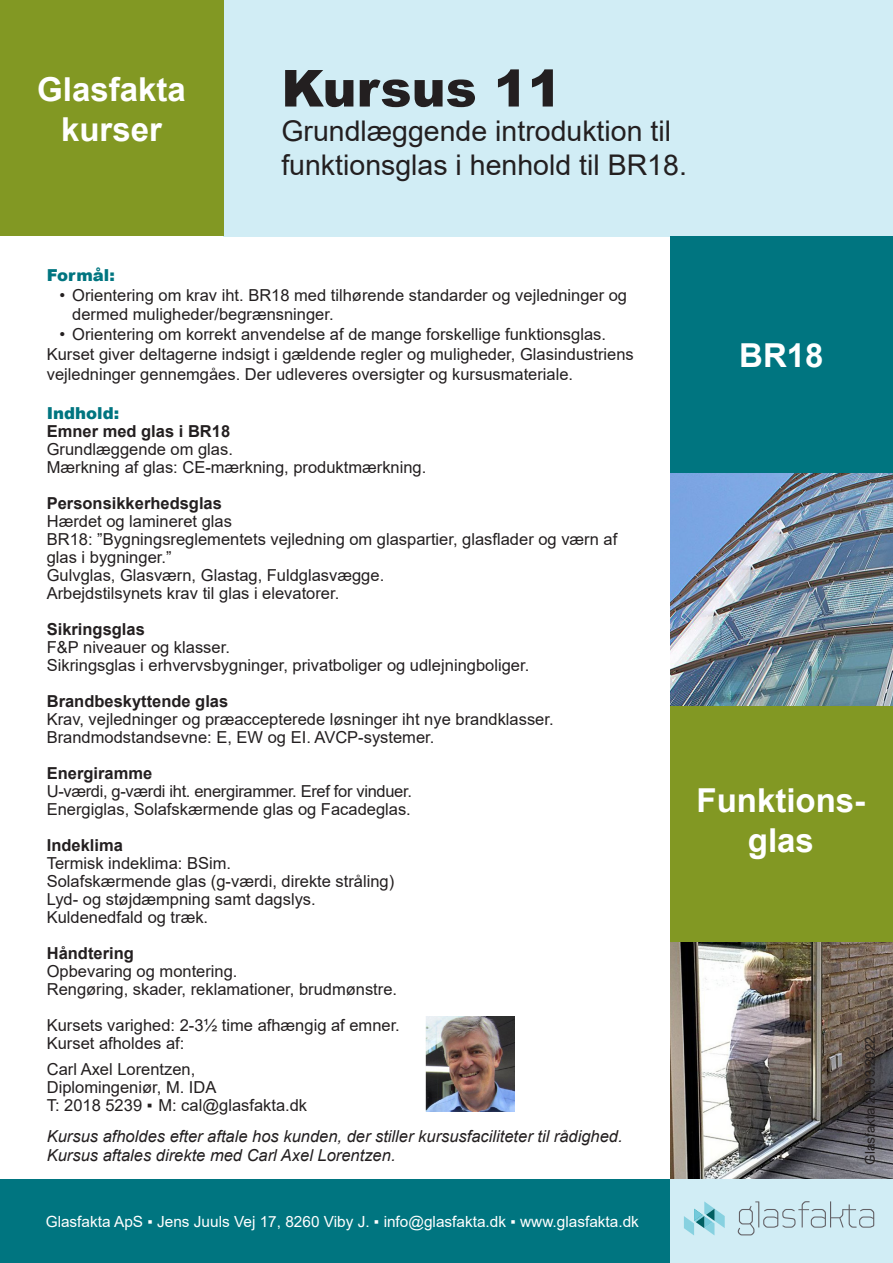
<style>
.page{position:relative;width:893px;height:1263px;background:#fff}
.page>*{position:absolute;margin:0;border:0;box-sizing:border-box;transform-origin:0 0}
.t1{font:900 51px "Arial";color:#231f20}
.t2{font:700 33px "Arial";color:#fff}
.t3{font:28.5px "Arial";color:#231f20}
.t4{font:16.5px/19.8px "Arial";color:#231f20}
.t5{font:italic 16.5px "Arial";color:#231f20}
.t6{font:700 16.5px "Arial";color:#231f20}
.t7{font:16.5px "Arial";letter-spacing:-.02em;color:#231f20}
.t8{font:900 16.5px "Arial";color:#007580}
.t9{font:15.3px "Arial";color:#fff}
.t10{font:13.5px "Arial";color:#231f20}
.s1{font-family:"Arial Narrow"}
</style>
<div class="page">
<div style="left:223px;top:0;width:670px;height:236px;background:#d1edf5"></div>
<div style="left:0;top:0;width:223px;height:235px;background:#829823"></div>
<img style="left:670px;top:472px;width:223px;height:235px">
<div style="left:670px;top:707px;width:223px;height:236px;background:#829823"></div>
<div style="left:670px;top:236px;width:223px;height:236px;background:#007580"></div>
<img style="left:426px;top:1016px;width:89px;height:95px">
<div style="left:0;top:1179px;width:673px;height:84px;background:#007580"></div>
<img style="left:670px;top:943px;width:223px;height:236px">
<div style="left:670px;top:1179px;width:223px;height:84px;background:#d1edf5"></div>
<svg style="left:738px;top:1201px;width:136px;height:34px"></svg>
<svg style="left:684px;top:1201px;width:41px;height:34px"></svg>
<p class="t2" style="left:37px;top:67px;width:150px">Glasfakta</p>
<p class="t2" style="left:61px;top:106px;width:102px">kurser</p>
<p class="t1" style="left:281px;top:51px;width:282px">Kursus 11</p>
<p class="t3" style="left:281px;top:111px;width:391px">Grundlæggende introduktion til</p>
<p class="t3" style="left:281px;top:145px;width:407px">funktionsglas i henhold til BR18.</p>
<p class="t8" style="left:47px;top:263px;width:70px">Formål:</p>
<p class="t4" style="left:72px;top:285px;width:556px;text-indent:-13px">• Orientering om krav iht. BR18 med tilhørende standarder og vejledninger og dermed muligheder/begrænsninger.</p>
<p class="t4" style="left:60px;top:324px;width:548px">• Orientering om korrekt anvendelse af de mange forskellige funktionsglas.</p>
<p class="t4" style="left:47px;top:344px;width:588px">Kurset giver deltagerne indsigt i gældende regler og muligheder, Glasindustriens vejledninger gennemgåes. Der udleveres oversigter og kursusmateriale.</p>
<p class="t8" style="left:47px;top:401px;width:74px">Indhold:</p>
<p class="t6" style="left:47px;top:420px;width:185px">Emner med glas i BR18</p>
<p class="t4" style="left:47px;top:440px;width:188px">Grundlæggende om glas.</p>
<p class="t4" style="left:47px;top:458px;width:381px">Mærkning af glas: CE-mærkning, produktmærkning.</p>
<p class="t6" style="left:47px;top:492px;width:177px">Personsikkerhedsglas</p>
<p class="t4" style="left:47px;top:512px;width:187px">Hærdet og lamineret glas</p>
<p class="t4" style="left:47px;top:530px;width:572px;line-height:18px">BR18: ”Bygningsreglementets vejledning om glaspartier, glasflader og værn af glas i bygninger.”</p>
<p class="t4" style="left:47px;top:566px;width:339px">Gulvglas, Glasværn, Glastag, Fuldglasvægge.</p>
<p class="t4" style="left:47px;top:584px;width:294px">Arbejdstilsynets krav til glas i elevatorer.</p>
<p class="t6" style="left:47px;top:618px;width:100px">Sikringsglas</p>
<p class="t4" style="left:47px;top:638px;width:185px">F&amp;P niveauer og klasser.</p>
<p class="t4" style="left:47px;top:656px;width:484px">Sikringsglas i erhvervsbygninger, privatboliger og udlejningboliger.</p>
<p class="t6" style="left:47px;top:690px;width:183px">Brandbeskyttende glas</p>
<p class="t4" style="left:47px;top:710px;width:508px">Krav, vejledninger og præaccepterede løsninger iht nye brandklasser.</p>
<p class="t4" style="left:47px;top:728px;width:389px">Brandmodstandsevne: E, EW og EI. AVCP-systemer.</p>
<p class="t6" style="left:47px;top:762px;width:107px">Energiramme</p>
<p class="t7" style="left:47px;top:780px;width:367px">U-værdi, g-værdi iht. energirammer. Eref for vinduer.</p>
<p class="t4" style="left:47px;top:800px;width:366px">Energiglas, Solafskærmende glas og Facadeglas.</p>
<p class="t6" style="left:47px;top:834px;width:78px">Indeklima</p>
<p class="t4" style="left:47px;top:854px;width:186px">Termisk indeklima: BSim.</p>
<p class="t4" style="left:47px;top:872px;width:349px">Solafskærmende glas (g-værdi, direkte stråling)</p>
<p class="t4" style="left:47px;top:890px;width:270px">Lyd- og støjdæmpning samt dagslys.</p>
<p class="t4" style="left:47px;top:908px;width:163px">Kuldenedfald og træk.</p>
<p class="t6" style="left:47px;top:942px;width:89px">Håndtering</p>
<p class="t4" style="left:47px;top:962px;width:192px">Opbevaring og montering.</p>
<p class="t4" style="left:47px;top:980px;width:352px">Rengøring, skader, reklamationer, brudmønstre.</p>
<p class="t4" style="left:47px;top:1016px;width:355px">Kursets varighed: 2-3½ time afhængig af emner.</p>
<p class="t4" style="left:47px;top:1034px;width:139px">Kurset afholdes af:</p>
<p class="t4" style="left:47px;top:1059px;width:150px">Carl Axel Lorentzen,</p>
<p class="t4" style="left:47px;top:1077px;width:171px">Diplomingeniør, M. IDA</p>
<p class="t4" style="left:47px;top:1095px;width:262px">T: 2018 5239 <span class="s1">▪</span> M: cal@glasfakta.dk</p>
<p class="t5" style="left:47px;top:1126px;width:577px">Kursus afholdes efter aftale hos kunden, der stiller kursusfaciliteter til rådighed.</p>
<p class="t5" style="left:47px;top:1144px;width:350px">Kursus aftales direkte med Carl Axel Lorentzen.</p>
<p class="t9" style="left:46px;top:1211px;width:595px">Glasfakta ApS ▪ Jens Juuls Vej 17, 8260 Viby J. ▪ info@glasfakta.dk ▪ www.glasfakta.dk</p>
<p class="t2" style="left:739px;top:332px;width:86px">BR18</p>
<p class="t2" style="left:696px;top:777px;width:170px">Funktions-</p>
<p class="t2" style="left:748px;top:817px;width:68px">glas</p>
<p class="t10" style="left:861px;top:1164px;width:130px;rotate:-90deg">Glasfakta 21.03.2022</p>
</div>
